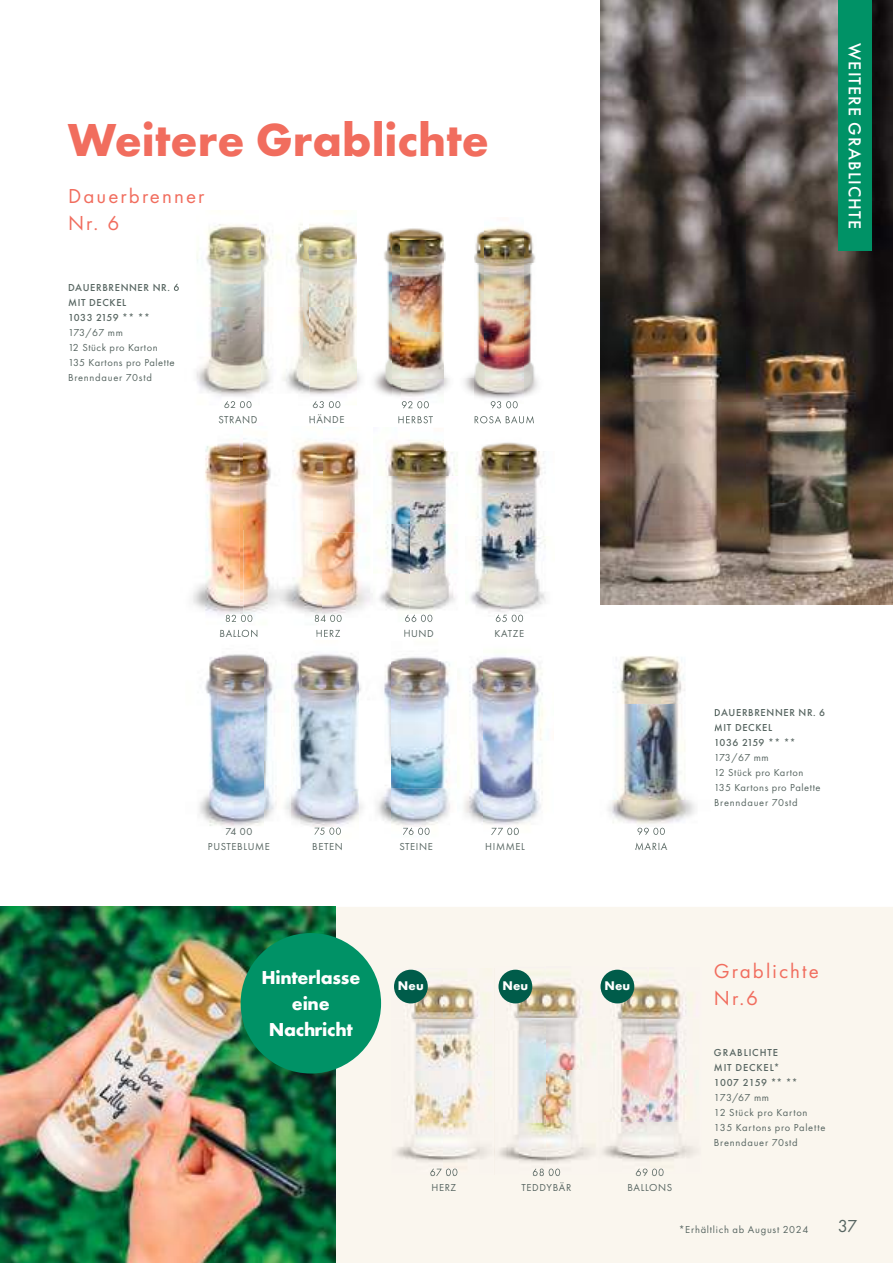
<style>
.page{position:relative;width:893px;height:1263px;background:#fff}
.page>*{position:absolute;margin:0;border:0;box-sizing:border-box;transform-origin:0 0}
.t1{font:700 48px "Futura PT";color:#f16d5e}
.t2{font:21px/27px "Futura PT";letter-spacing:.1em;color:#f16d5e}
.t3{font:700 19.5px/26px "Futura PT";letter-spacing:-.015em;color:#fff;text-align:center}
.t4{font:500 18px "Futura PT";letter-spacing:.065em;color:#fff}
.t5{font:18px "Futura PT";color:#586662}
.t6{font:700 13.05px "Futura PT";letter-spacing:.005em;color:#fff}
.t7{font:10.5px/15px "Futura PT";letter-spacing:.06em;color:#586662;text-align:center}
.t8{font:500 10.5px/15px "Futura PT";letter-spacing:.06em;color:#586662}
.t9{font:500 10.5px/15px "Futura PT";letter-spacing:.085em;color:#586662}
</style>
<div class="page">
<img style="left:199px;top:654px;width:66px;height:173px">
<img style="left:600px;top:0;width:293px;height:604px">
<div style="left:839px;top:0;width:33px;height:250px;background:#009266"></div>
<div style="left:336px;top:907px;width:557px;height:356px;background:#faf6ee"></div>
<img style="left:0;top:907px;width:336px;height:356px">
<div style="left:241px;top:933px;width:140px;height:140px;background:#009266;border-radius:50%"></div>
<img style="left:291px;top:653px;width:69px;height:138px">
<img style="left:290px;top:791px;width:70px;height:36px">
<img style="left:265px;top:660px;width:25px;height:160px">
<img style="left:314px;top:827px;width:27px;height:8px">
<img style="left:390px;top:657px;width:60px;height:171px">
<img style="left:403px;top:828px;width:27px;height:7px">
<img style="left:360px;top:664px;width:30px;height:158px">
<img style="left:392px;top:967px;width:309px;height:156px">
<img style="left:392px;top:1123px;width:206px;height:52px">
<img style="left:430px;top:1168px;width:28px;height:6px">
<img style="left:464px;top:657px;width:80px;height:172px">
<img style="left:492px;top:828px;width:27px;height:5px">
<img style="left:303px;top:211px;width:89px;height:146px">
<img style="left:303px;top:357px;width:89px;height:48px">
<img style="left:313px;top:401px;width:27px;height:4px">
<img style="left:174px;top:224px;width:129px;height:181px">
<svg style="left:173px;top:283px;width:6px;height:8px"></svg>
<img style="left:225px;top:401px;width:26px;height:4px">
<img style="left:357px;top:211px;width:87px;height:29px">
<img style="left:392px;top:240px;width:53px;height:139px">
<img style="left:357px;top:379px;width:88px;height:45px">
<img style="left:402px;top:401px;width:27px;height:7px">
<img style="left:398px;top:416px;width:35px;height:7px">
<img style="left:473px;top:227px;width:65px;height:177px">
<img style="left:474px;top:404px;width:49px;height:20px">
<img style="left:491px;top:401px;width:27px;height:7px">
<img style="left:475px;top:416px;width:59px;height:7px">
<img style="left:445px;top:252px;width:28px;height:141px">
<img style="left:533px;top:1168px;width:28px;height:7px">
<img style="left:494px;top:968px;width:1px;height:206px">
<div style="left:498px;top:970px;width:34px;height:33px;background:#005c4a;border-radius:50%"></div>
<img style="left:598px;top:1122px;width:103px;height:51px">
<img style="left:636px;top:1168px;width:28px;height:5px">
<div style="left:600px;top:970px;width:34px;height:33px;background:#005c4a;border-radius:50%"></div>
<div style="left:394px;top:970px;width:34px;height:33px;background:#005c4a;border-radius:50%"></div>
<img style="left:193px;top:441px;width:47px;height:180px">
<img style="left:240px;top:422px;width:70px;height:53px">
<img style="left:240px;top:475px;width:3px;height:139px">
<img style="left:219px;top:422px;width:38px;height:2px">
<img style="left:226px;top:615px;width:17px;height:7px">
<img style="left:220px;top:630px;width:23px;height:4px">
<img style="left:322px;top:442px;width:51px;height:188px">
<img style="left:322px;top:614px;width:20px;height:8px">
<img style="left:324px;top:630px;width:16px;height:3px">
<img style="left:243px;top:633px;width:14px;height:4px">
<img style="left:316px;top:633px;width:24px;height:4px">
<svg style="left:404px;top:629px;width:5px;height:8px"></svg>
<img style="left:243px;top:427px;width:79px;height:206px">
<svg style="left:243px;top:615px;width:9px;height:7px"></svg>
<svg style="left:221px;top:629px;width:36px;height:1px"></svg>
<svg style="left:315px;top:614px;width:7px;height:8px"></svg>
<svg style="left:265px;top:630px;width:57px;height:4px"></svg>
<img style="left:373px;top:440px;width:173px;height:181px">
<img style="left:409px;top:615px;width:23px;height:7px">
<img style="left:445px;top:440px;width:18px;height:11px">
<svg style="left:405px;top:615px;width:4px;height:7px"></svg>
<img style="left:496px;top:615px;width:27px;height:7px">
<img style="left:463px;top:451px;width:1px;height:170px">
<img style="left:608px;top:656px;width:108px;height:172px">
<svg style="left:715px;top:753px;width:1px;height:53px"></svg>
<img style="left:637px;top:828px;width:28px;height:7px">
<img style="left:635px;top:842px;width:32px;height:6px">
<h1 class="t1" style="left:68px;top:109px;width:423px">Weitere Grablichte</h1>
<h2 class="t2" style="left:68px;top:182px;width:138px">Dauerbrenner<br>Nr. 6</h2>
<p class="t8" style="left:68px;top:280px;width:113px">DAUERBRENNER NR. 6<br>MIT DECKEL<br>1033 2159 ** **</p>
<p class="t7" style="left:68px;top:325px;width:108px;text-align:left">173/67 mm<br>12 Stück pro Karton<br>135 Kartons pro Palette<br>Brenndauer 70std</p>
<p class="t7" style="left:218px;top:397px;width:41px">62 00<br>STRAND</p>
<p class="t7" style="left:309px;top:397px;width:37px">63 00<br>HÄNDE</p>
<h3 class="t4" style="left:866px;top:43px;width:187px;rotate:90deg">WEITERE GRABLICHTE</h3>
<p class="t7" style="left:219px;top:626px;width:40px">BALLON</p>
<p class="t7" style="left:404px;top:626px;width:32px">HUND</p>
<p class="t7" style="left:495px;top:626px;width:31px">KATZE</p>
<p class="t7" style="left:208px;top:824px;width:64px">74 00<br>PUSTEBLUME</p>
<p class="t7" style="left:312px;top:839px;width:32px">BETEN</p>
<p class="t7" style="left:400px;top:839px;width:35px">STEINE</p>
<p class="t7" style="left:485px;top:824px;width:41px">77 00<br>HIMMEL</p>
<p class="t7" style="left:635px;top:839px;width:34px">MARIA</p>
<p class="t8" style="left:714px;top:705px;width:113px">DAUERBRENNER NR. 6<br>MIT DECKEL<br>1036 2159 ** **</p>
<p class="t7" style="left:714px;top:750px;width:108px;text-align:left">173/67 mm<br>12 Stück pro Karton<br>135 Kartons pro Palette<br>Brenndauer 70std</p>
<h3 class="t3" style="left:261px;top:964px;width:101px">Hinterlasse eine<br>Nachricht</h3>
<p class="t6" style="left:398px;top:977px;width:27px">Neu</p>
<p class="t6" style="left:604px;top:977px;width:27px">Neu</p>
<p class="t6" style="left:502px;top:977px;width:27px">Neu</p>
<h2 class="t2" style="left:714px;top:957px;width:107px">Grablichte<br>Nr.6</h2>
<p class="t7" style="left:430px;top:1165px;width:30px;text-align:left">67 00<br>HERZ</p>
<p class="t7" style="left:521px;top:1165px;width:51px">68 00<br>TEDDYBÄR</p>
<p class="t7" style="left:627px;top:1165px;width:46px">69 00<br>BALLONS</p>
<p class="t9" style="left:714px;top:1045px;width:85px">GRABLICHTE<br>MIT DECKEL*<br>1007 2159 ** **</p>
<p class="t7" style="left:714px;top:1090px;width:113px;text-align:left">173/67 mm<br>12 Stück pro Karton<br>135 Kartons pro Palette<br>Brenndauer 70std</p>
<p class="t7" style="left:679px;top:1222px;width:131px">*Erhältlich ab August 2024</p>
<h3 class="t5" style="left:838px;top:1215px;width:21px">37</h3>
</div>
